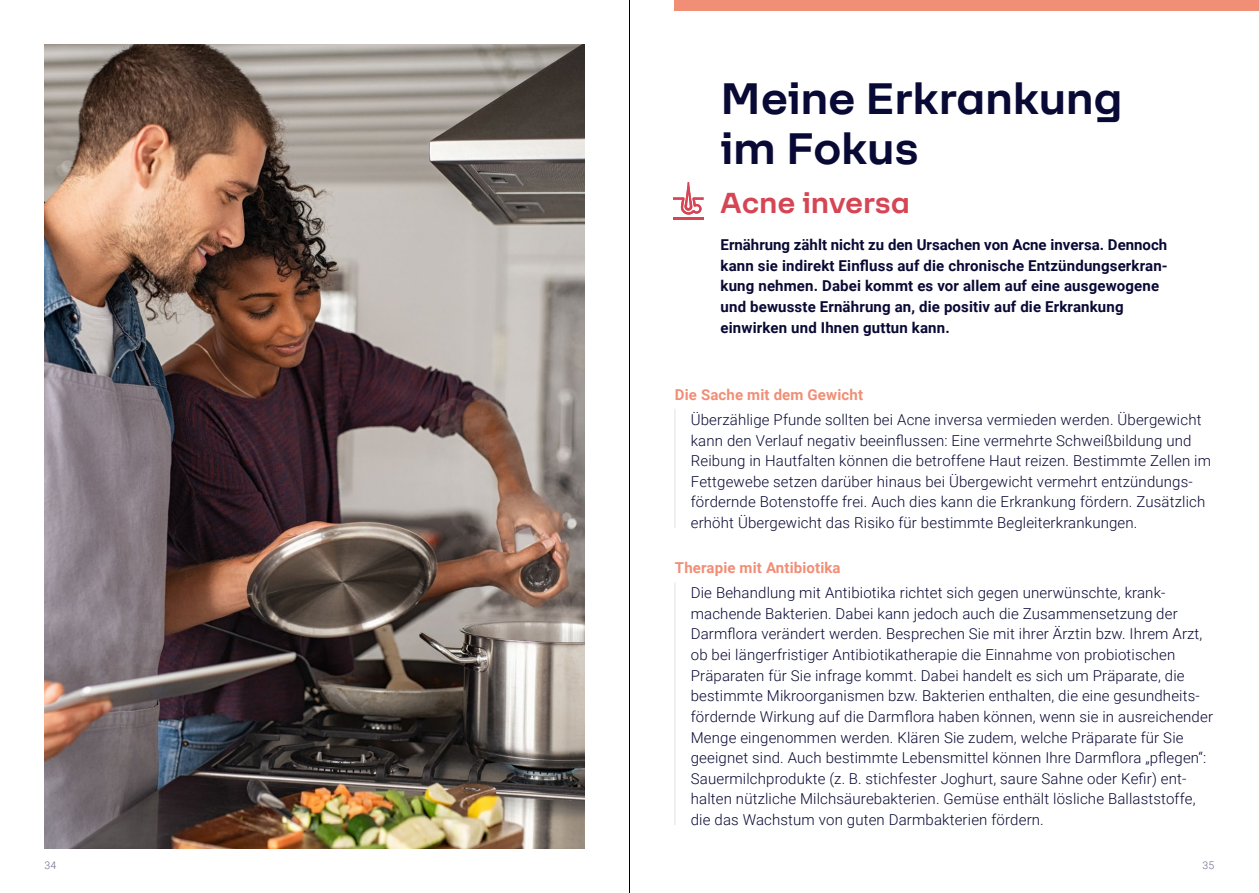
<style>
.page{position:relative;width:1259px;height:893px;background:#fff}
.page>*{position:absolute;margin:0;border:0;box-sizing:border-box;transform-origin:0 0}
.t1{font:700 48px/49.5px "F37 Lineca";letter-spacing:-.01em;color:#090935}
.t2{font:700 31.5px "F37 Lineca";letter-spacing:-.005em;color:#d54554}
.t3{font:300 15px/20.7px "Roboto";letter-spacing:.01em;color:#090935}
.t4{font:700 15px/20.7px "Roboto";letter-spacing:.01em;color:#090935}
.t5{font:700 15px "Roboto";letter-spacing:.01em;color:#f18e76}
.t6{font:300 10.5px "Roboto";color:#6a688b}
</style>
<div class="page">
<img style="left:45px;top:45px;width:540px;height:803px">
<hr style="left:674px;top:582px;width:1px;height:243px;background:#ececec">
<hr style="left:674px;top:409px;width:1px;height:119px;background:#ececec">
<hr style="left:673px;top:217px;width:30px;height:3px;background:#d54554">
<svg style="left:673px;top:182px;width:30px;height:33px"></svg>
<div style="left:674px;top:0;width:585px;height:11px;background:#f18e76"></div>
<hr style="left:629px;top:0;width:1px;height:893px;background:#000">
<h1 class="t1" style="left:720px;top:73px;width:404px">Meine Erkrankung im Fokus</h1>
<h2 class="t2" style="left:720px;top:184px;width:191px">Acne inversa</h2>
<p class="t4" style="left:720px;top:234px;width:448px">Ernährung zählt nicht zu den Ursachen von Acne inversa. Dennoch kann sie indirekt Einfluss auf die chronische Entzündungserkran&shy;kung nehmen. Dabei kommt es vor allem auf eine ausgewogene und bewusste Ernährung an, die positiv auf die Erkrankung einwirken und Ihnen guttun kann.</p>
<p class="t5" style="left:675px;top:384px;width:190px">Die Sache mit dem Gewicht</p>
<p class="t3" style="left:691px;top:409px;width:522px">Überzählige Pfunde sollten bei Acne inversa vermieden werden. Übergewicht kann den Verlauf negativ beeinflussen: Eine vermehrte Schweißbildung und Reibung in Hautfalten können die betroffene Haut reizen. Bestimmte Zellen im Fettgewebe setzen darüber hinaus bei Übergewicht vermehrt entzündungs&shy;fördernde Botenstoffe frei. Auch dies kann die Erkrankung fördern. Zusätzlich erhöht Übergewicht das Risiko für bestimmte Begleiterkrankungen.</p>
<p class="t5" style="left:675px;top:558px;width:167px">Therapie mit Antibiotika</p>
<p class="t3" style="left:691px;top:582px;width:524px">Die Behandlung mit Antibiotika richtet sich gegen unerwünschte, krank&shy;machende Bakterien. Dabei kann jedoch auch die Zusammensetzung der Darmflora verändert werden. Besprechen Sie mit ihrer Ärztin bzw. Ihrem Arzt, ob bei längerfristiger Antibiotikatherapie die Einnahme von probiotischen Präparaten für Sie infrage kommt. Dabei handelt es sich um Präparate, die bestimmte Mikroorganismen bzw. Bakterien enthalten, die eine gesundheits&shy;fördernde Wirkung auf die Darmflora haben können, wenn sie in ausreichender Menge eingenommen werden. Klären Sie zudem, welche Präparate für Sie geeignet sind. Auch bestimmte Lebensmittel können Ihre Darmflora „pflegen“:<br>Sauermilchprodukte (z. B. stichfester Joghurt, saure Sahne oder Kefir) ent&shy;halten nützliche Milchsäurebakterien. Gemüse enthält lösliche Ballaststoffe, die das Wachstum von guten Darmbakterien fördern.</p>
<p class="t6" style="left:45px;top:858px;width:13px">34</p>
<p class="t6" style="left:1202px;top:858px;width:13px">35</p>
</div>
